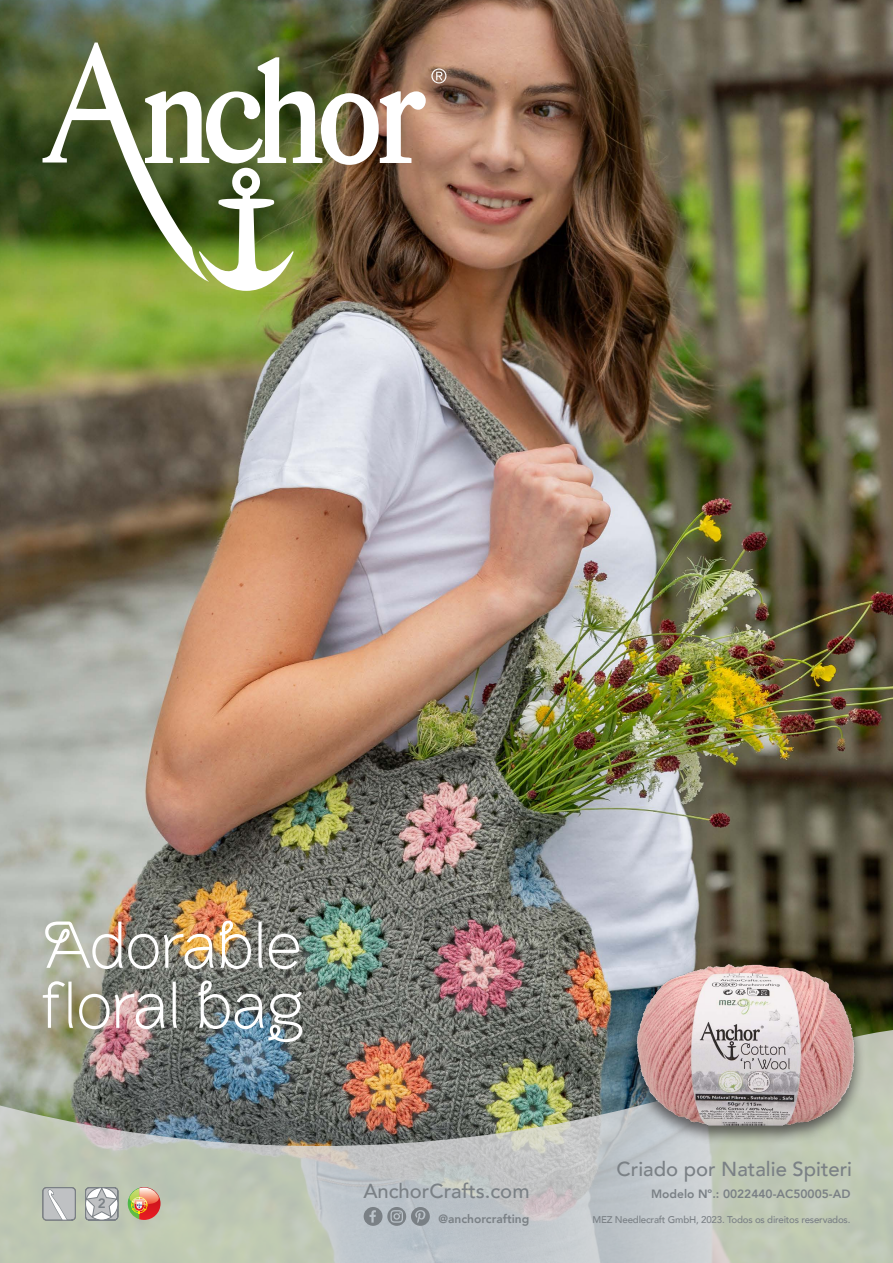
<style>
.page{position:relative;width:893px;height:1263px;background:#fff}
.page>*{position:absolute;margin:0;border:0;box-sizing:border-box;transform-origin:0 0}
.Head_Title{font:300 67.5px/60px "Brownstone Sans";letter-spacing:-.02em;color:#fff}
.Designed_by___Anchor{font:500 20.25px "Avenir";color:#7a8085}
.Number_of_Difficulty{font:800 13.5px "Avenir";color:#7a8085}
.Design_No{font:800 12px "Avenir";color:#7a8085}
.Designed_by___Anchor-2{font:800 12px "Avenir";color:#7a8085}
.t1{font:500 9.75px "Avenir";letter-spacing:-.02em;color:#7a8085}
</style>
<div class="page">
<img style="left:0;top:0;width:893px;height:1029px">
<img style="left:0;top:1029px;width:893px;height:234px">
<svg style="left:85px;top:1187px;width:33px;height:33px"></svg>
<svg style="left:43px;top:1187px;width:33px;height:33px"></svg>
<svg style="left:364px;top:1207px;width:66px;height:19px"></svg>
<svg style="left:128px;top:1187px;width:33px;height:33px"></svg>
<div style="left:625px;top:961px;width:241px;height:184px;background:#231f20;opacity:.65"></div>
<img style="left:626px;top:930px;width:243px;height:203px">
<svg style="left:431px;top:69px;width:15px;height:14px"></svg>
<img style="left:43px;top:43px;width:383px;height:248px">
<p class="Head_Title" style="left:42px;top:914px;width:263px">Adorable floral bag</p>
<p class="Number_of_Difficulty" style="left:98px;top:1193px;width:9px">2</p>
<p class="Designed_by___Anchor" style="left:617px;top:1151px;width:237px">Criado por Natalie Spiteri</p>
<p class="Designed_by___Anchor" style="left:363px;top:1173px;width:168px">AnchorCrafts.com</p>
<p class="Designed_by___Anchor-2" style="left:439px;top:1209px;width:92px">@anchorcrafting</p>
<p class="t1" style="left:592px;top:1211px;width:260px">MEZ Needlecraft GmbH, 2023. Todos os direitos reservados.</p>
<p class="Design_No" style="left:651px;top:1184px;width:201px">Modelo Nº.: 0022440-AC50005-AD</p>
</div>
